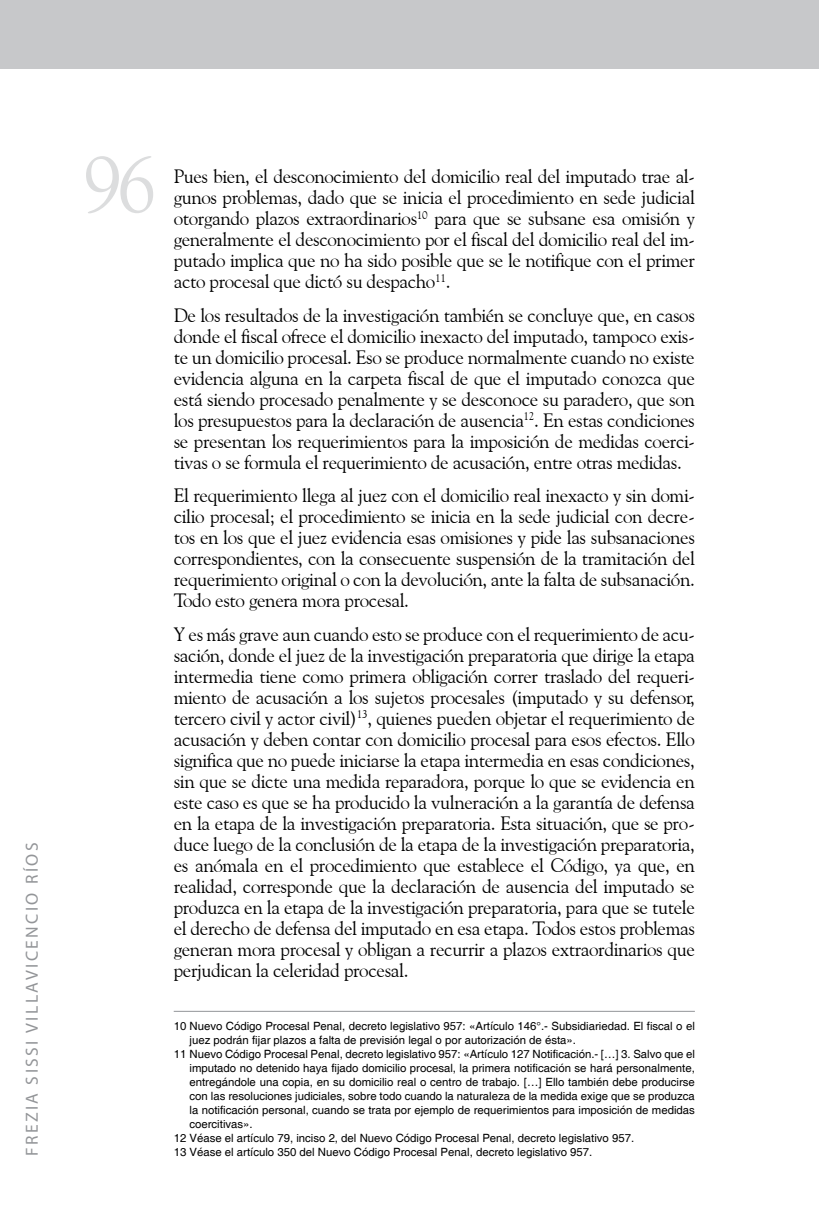
<style>
.page{position:relative;width:819px;height:1206px;background:#fff}
.page>*{position:absolute;margin:0;border:0;box-sizing:border-box;transform-origin:0 0}
.t1{font:78.75px "Goudy Old Style BT";color:#dcddde}
.t2{font:19.25px/21px "Goudy Old Style BT";letter-spacing:-.02em;color:#000;text-align:justify}
.t3{font:17.5px "Myriad Pro";letter-spacing:.14em;color:#939598}
.t4{font:11.38px "Helvetica";color:#000}
</style>
<div class="page">
<div style="left:0;top:0;width:819px;height:69px;background:#c7c8ca"></div>
<hr style="left:174px;top:1010px;width:520px;height:1px;background:#939598">
<p class="t3" style="left:21px;top:1156px;width:315px;rotate:-90deg">F rezia Sissi Villavicencio Ríos</p>
<h1 class="t1" style="left:83px;top:136px;width:75px">96</h1>
<p class="t2" style="left:174px;top:166px;width:522px">Pues bien, el desconocimiento del domicilio real del imputado trae al&shy;gunos problemas, dado que se inicia el procedimiento en sede judicial otorgando plazos extraordinarios<sup>10</sup> para que se subsane esa omisión y generalmente el desconocimiento por el fiscal del domicilio real del im&shy;putado implica que no ha sido posible que se le notifique con el primer acto procesal que dictó su despacho<sup>11</sup>.</p>
<p class="t2" style="left:174px;top:304px;width:522px">De los resultados de la investigación también se concluye que, en casos donde el fiscal ofrece el domicilio inexacto del imputado, tampoco exis&shy;te un domicilio procesal. Eso se produce normalmente cuando no existe evidencia alguna en la carpeta fiscal de que el imputado conozca que está siendo procesado penalmente y se desconoce su paradero, que son los presupuestos para la declaración de ausencia<sup>12</sup>. En estas condiciones se presentan los requerimientos para la imposición de medidas coerci&shy;tivas o se formula el requerimiento de acusación, entre otras medidas.</p>
<p class="t2" style="left:174px;top:485px;width:522px">El requerimiento llega al juez con el domicilio real inexacto y sin domi&shy;cilio procesal; el procedimiento se inicia en la sede judicial con decre&shy;tos en los que el juez evidencia esas omisiones y pide las subsanaciones correspondientes, con la consecuente suspensión de la tramitación del requerimiento original o con la devolución, ante la falta de subsanación.<br>Todo esto genera mora procesal.</p>
<p class="t2" style="left:174px;top:623px;width:522px">Y es más grave aun cuando esto se produce con el requerimiento de acu&shy;sación, donde el juez de la investigación preparatoria que dirige la etapa intermedia tiene como primera obligación correr traslado del requeri&shy;miento de acusación a los sujetos procesales (imputado y su defensor, tercero civil y actor civil)<sup>13</sup>, quienes pueden objetar el requerimiento de acusación y deben contar con domicilio procesal para esos efectos. Ello significa que no puede iniciarse la etapa intermedia en esas condiciones, sin que se dicte una medida reparadora, porque lo que se evidencia en este caso es que se ha producido la vulneración a la garantía de defensa en la etapa de la investigación preparatoria. Esta situación, que se pro&shy;duce luego de la conclusión de la etapa de la investigación preparatoria, es anómala en el procedimiento que establece el Código, ya que, en realidad, corresponde que la declaración de ausencia del imputado se produzca en la etapa de la investigación preparatoria, para que se tutele el derecho de defensa del imputado en esa etapa. Todos estos problemas generan mora procesal y obligan a recurrir a plazos extraordinarios que perjudican la celeridad procesal.</p>
<p class="t4" style="left:174px;top:1019px;width:522px">10 Nuevo Código Procesal Penal, decreto legislativo 957: «Artículo 146°.- Subsidiariedad. El fiscal o el</p>
<p class="t4" style="left:189px;top:1033px;width:388px">juez podrán fijar plazos a falta de previsión legal o por autorización de ésta».</p>
<p class="t4" style="left:174px;top:1047px;width:522px">11 Nuevo Código Procesal Penal, decreto legislativo 957: «Artículo 127 Notificación.- […] 3. Salvo que el</p>
<p class="t4" style="left:189px;top:1061px;width:507px">imputado no detenido haya fijado domicilio procesal, la primera notificación se hará personalmente,</p>
<p class="t4" style="left:189px;top:1075px;width:507px">entregándole una copia, en su domicilio real o centro de trabajo. […] Ello también debe producirse</p>
<p class="t4" style="left:189px;top:1089px;width:507px">con las resoluciones judiciales, sobre todo cuando la naturaleza de la medida exige que se produzca</p>
<p class="t4" style="left:189px;top:1103px;width:507px">la notificación personal, cuando se trata por ejemplo de requerimientos para imposición de medidas</p>
<p class="t4" style="left:189px;top:1117px;width:65px">coercitivas».</p>
<p class="t4" style="left:174px;top:1131px;width:462px">12 Véase el artículo 79, inciso 2, del Nuevo Código Procesal Penal, decreto legislativo 957.</p>
<p class="t4" style="left:174px;top:1145px;width:420px">13 Véase el artículo 350 del Nuevo Código Procesal Penal, decreto legislativo 957.</p>
</div>
